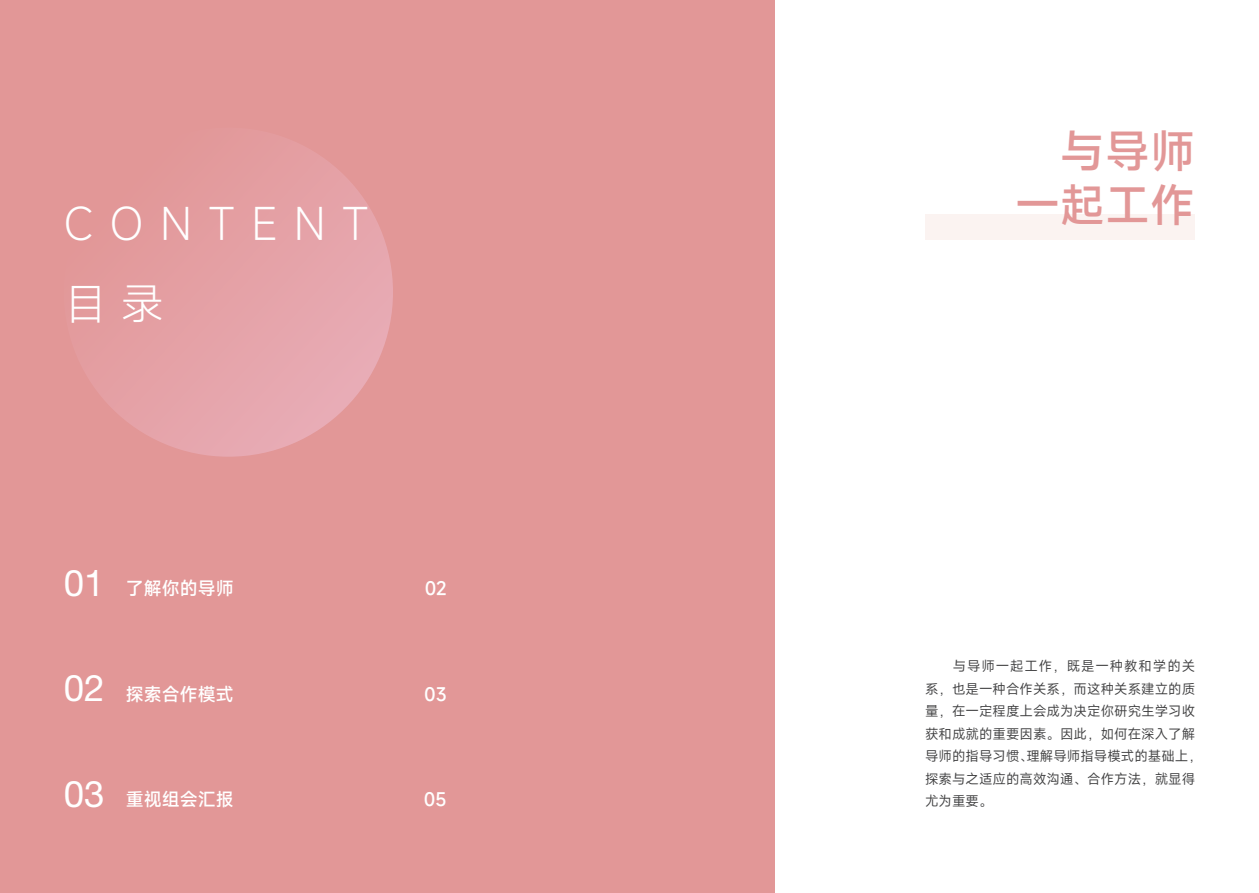
<style>
.page{position:relative;width:1259px;height:893px;background:#fff}
.page>*{position:absolute;margin:0;border:0;box-sizing:border-box;transform-origin:0 0}
.t1{font:500 45px "Mi Sans";color:#e29797}
.t2{font:300 43.65px "Mi Sans";letter-spacing:.39em;color:#fff}
.t3{font:36.6px "Helvetica Neue LT Pro";color:#fff}
.t4{font:500 18px "Mi Sans";color:#fff}
.正文{font:13.5px/22.5px "Mi Sans";color:#3e3e3f}
</style>
<div class="page">
<div style="left:925px;top:214px;width:270px;height:25px;background:#fbf3f1"></div>
<div style="left:0;top:0;width:774px;height:893px;background:#e29797"></div>
<div style="left:64px;top:128px;width:329px;height:329px;background:linear-gradient(to right,#e2999a,#e7a9b2);border-radius:50%"></div>
<p class="t2" style="left:64px;top:194px;width:306px">CONTENT</p>
<p class="t2" style="left:64px;top:274px;width:102px">目录</p>
<p class="t3" style="left:64px;top:560px;width:42px">01</p>
<p class="t4" style="left:126px;top:576px;width:109px">了解你的导师</p>
<p class="t4" style="left:425px;top:576px;width:23px">02</p>
<p class="t3" style="left:64px;top:666px;width:42px">02</p>
<p class="t4" style="left:126px;top:682px;width:109px">探索合作模式</p>
<p class="t4" style="left:424px;top:682px;width:24px">03</p>
<p class="t3" style="left:64px;top:771px;width:42px">03</p>
<p class="t4" style="left:126px;top:787px;width:109px">重视组会汇报</p>
<p class="t4" style="left:424px;top:787px;width:24px">05</p>
<p class="t1" style="left:1060px;top:121px;width:136px">与导师</p>
<p class="t1" style="left:1015px;top:175px;width:181px">一起工作</p>
<p class="正文" style="left:925px;top:655px;width:278px;text-indent:28px">与导师一起工作，既是一种教和学的关系，也是一种合作关系，而这种关系建立的质量，在一定程度上会成为决定你研究生学习收获和成就的重要因素。因此，如何在深入了解导师的指导习惯、理解导师指导模式的基础上，探索与之适应的高效沟通、合作方法，就显得尤为重要。</p>
</div>
